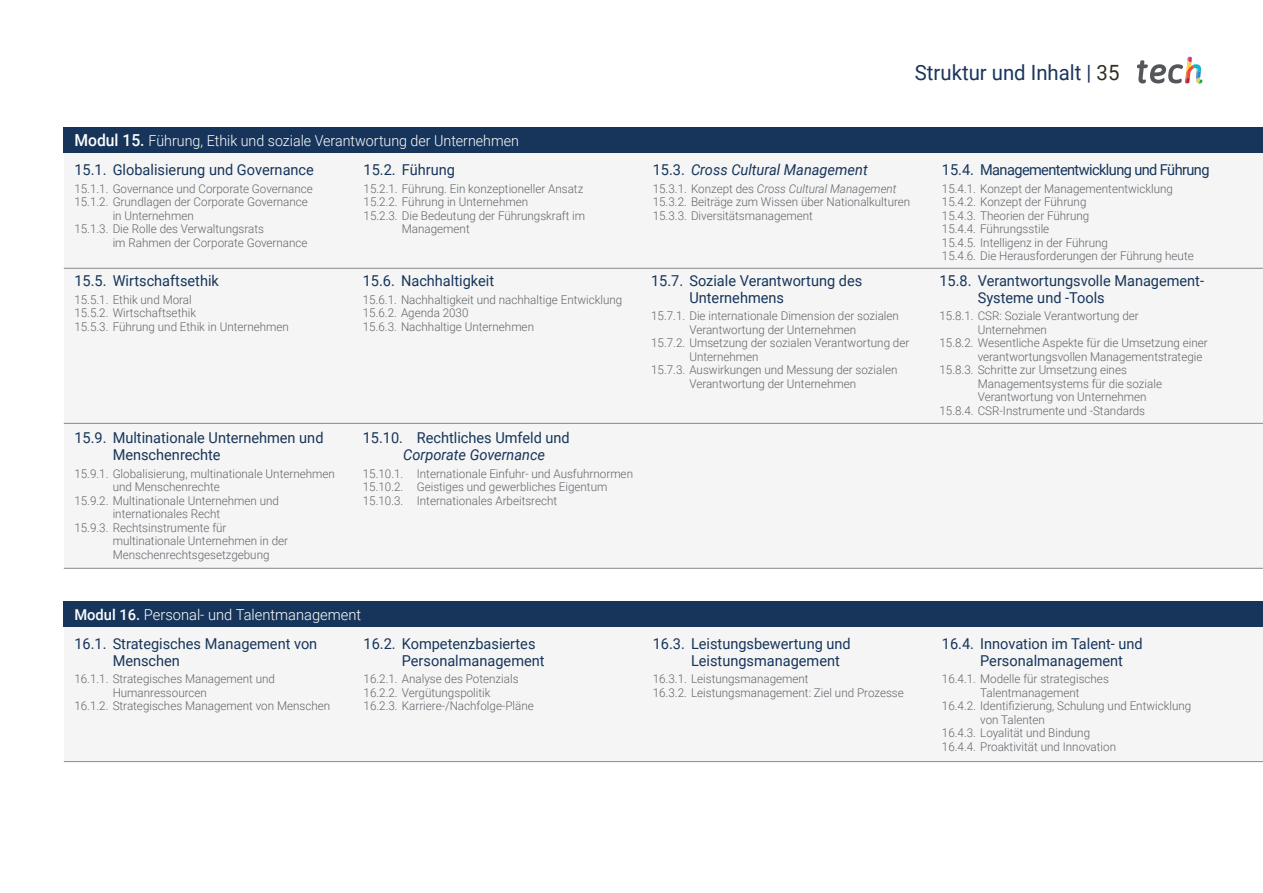
<style>
.page{position:relative;width:1263px;height:893px;background:#fff}
.page>*{position:absolute;margin:0;border:0;box-sizing:border-box;transform-origin:0 0}
.t1{font:21px "Roboto";color:#1a355c}
.t2{font:15px/16.5px "Roboto";color:#17355b}
.t3{font:300 15px "Roboto";color:#fff;scale:.95 1}
.t4{font:italic 15px "Roboto";color:#17355b}
.t5{font:15px "Roboto";letter-spacing:-.04em;color:#17355b}
.t6{font:300 15px "Roboto";color:#fff}
.t7{font:300 12px/13.5px "Roboto";color:#61646a}
.s1{color:#312e20}
.s2{font-weight:500;font-size:16.5px}
.s3{color:#16355a}
.s4{font-weight:500}
.s5{font-style:normal}
.s6{font-style:italic}
</style>
<div class="page">
<svg style="left:1137px;top:57px;width:65px;height:27px"></svg>
<div style="left:64px;top:153px;width:1199px;height:415px;background:#f4f5f4"></div>
<div style="left:64px;top:128px;width:1199px;height:25px;background:#17355b"></div>
<hr style="left:64px;top:268px;width:1199px;height:1px;background:#878a8e">
<hr style="left:64px;top:568px;width:1199px;height:1px;background:#878a8e">
<hr style="left:64px;top:423px;width:1199px;height:1px;background:#878a8e">
<div style="left:64px;top:627px;width:1199px;height:135px;background:#f4f5f4"></div>
<div style="left:64px;top:602px;width:1199px;height:25px;background:#17355b"></div>
<hr style="left:64px;top:761px;width:1199px;height:1px;background:#878a8e">
<h1 class="t1" style="left:915px;top:57px;width:206px">Struktur und Inhalt | <span class="s1">35</span></h1>
<p class="t3" style="left:74px;top:130px;width:469px"><span class="s2">Modul 15.</span> Führung, Ethik und soziale Verantwortung der Unternehmen</p>
<p class="t2" style="left:74px;top:161px;width:241px">15.<span class="s3">1</span>. Globalisierung und Governance</p>
<p class="t7" style="left:74px;top:181px;width:240px">15.1.1. Governance und Corporate Governance</p>
<p class="t7" style="left:74px;top:195px;width:235px">15.1.2. Grundlagen der Corporate Governance</p>
<p class="t7" style="left:113px;top:208px;width:83px">in Unternehmen</p>
<p class="t7" style="left:74px;top:222px;width:191px">15.1.3. Die Rolle des Verwaltungsrats</p>
<p class="t7" style="left:113px;top:235px;width:196px">im Rahmen der Corporate Governance</p>
<p class="t2" style="left:74px;top:272px;width:146px">15.5. Wirtschaftsethik</p>
<p class="t7" style="left:74px;top:292px;width:216px">15.5.1. Ethik und Moral<br>15.5.2. Wirtschaftsethik<br>15.5.3. Führung und Ethik in Unternehmen</p>
<p class="t2" style="left:364px;top:161px;width:93px">15.2. Führung</p>
<p class="t7" style="left:364px;top:181px;width:221px">15.2.1. Führung. Ein konzeptioneller Ansatz</p>
<p class="t7" style="left:364px;top:195px;width:166px">15.2.2. Führung in Unternehmen</p>
<p class="t7" style="left:364px;top:208px;width:223px">15.2.3. Die Bedeutung der Führungskraft im</p>
<p class="t7" style="left:402px;top:222px;width:69px">Management</p>
<p class="t2" style="left:363px;top:272px;width:133px">15.6. Nachhaltigkeit</p>
<p class="t7" style="left:363px;top:292px;width:261px">15.6.1. Nachhaltigkeit und nachhaltige Entwicklung<br>15.6.2. Agenda 2030<br>15.6.3. Nachhaltige Unternehmen</p>
<p class="t2" style="left:113px;top:429px;width:212px;text-indent:-38px">15.9. Multinationale Unternehmen und<br>Menschenrechte</p>
<p class="t7" style="left:74px;top:466px;width:262px">15.9.1. Globalisierung, multinationale Unternehmen</p>
<p class="t7" style="left:113px;top:480px;width:109px">und Menschenrechte</p>
<p class="t7" style="left:74px;top:493px;width:206px">15.9.2. Multinationale Unternehmen und</p>
<p class="t7" style="left:113px;top:507px;width:109px">internationales Recht</p>
<p class="t7" style="left:74px;top:520px;width:154px">15.9.3. Rechtsinstrumente für</p>
<p class="t7" style="left:113px;top:534px;width:177px">multinationale Unternehmen in der</p>
<p class="t7" style="left:113px;top:547px;width:158px">Menschenrechtsgesetzgebung</p>
<p class="t2" style="left:363px;top:429px;width:208px">15.10. Rechtliches Umfeld und</p>
<p class="t4" style="left:403px;top:444px;width:143px">Corporate Governance</p>
<p class="t7" style="left:363px;top:466px;width:272px">15.10.1. Internationale Einfuhr- und Ausfuhrnormen<br>15.10.2. Geistiges und gewerbliches Eigentum<br>15.10.3. Internationales Arbeitsrecht</p>
<p class="t6" style="left:74px;top:605px;width:288px"><span class="s4">Modul 16.</span> Personal- und Talentmanagement</p>
<p class="t2" style="left:113px;top:635px;width:206px;text-indent:-38px">16.1. Strategisches Management von<br>Menschen</p>
<p class="t7" style="left:74px;top:672px;width:202px">16.1.1. Strategisches Management und</p>
<p class="t7" style="left:113px;top:685px;width:96px">Humanressourcen</p>
<p class="t7" style="left:74px;top:699px;width:257px">16.1.2. Strategisches Management von Menschen</p>
<p class="t2" style="left:402px;top:635px;width:144px;text-indent:-38px">16.2. Kompetenzbasiertes<br>Personalmanagement</p>
<p class="t7" style="left:364px;top:672px;width:172px">16.2.1. Analyse des Potenzials<br>16.2.2. Vergütungspolitik<br>16.2.3. Karriere-/Nachfolge-Pläne</p>
<p class="t4" style="left:653px;top:159px;width:216px"><span class="s5">15.3.</span> Cross Cultural Management</p>
<p class="t7" style="left:653px;top:181px;width:259px">15.3.1. Konzept des <span class="s6">Cross Cultural Management<br></span>15.3.2. Beiträge zum Wissen über Nationalkulturen<br>15.3.3. Diversitätsmanagement</p>
<p class="t2" style="left:689px;top:272px;width:174px;text-indent:-38px">15.7. Soziale Verantwortung des<br>Unternehmens</p>
<p class="t7" style="left:651px;top:309px;width:249px">15.7.1. Die internationale Dimension der sozialen</p>
<p class="t7" style="left:689px;top:322px;width:168px">Verantwortung der Unternehmen</p>
<p class="t7" style="left:651px;top:336px;width:260px">15.7.2. Umsetzung der sozialen Verantwortung der</p>
<p class="t7" style="left:689px;top:349px;width:71px">Unternehmen</p>
<p class="t7" style="left:651px;top:363px;width:248px">15.7.3. Auswirkungen und Messung der sozialen</p>
<p class="t7" style="left:689px;top:376px;width:168px">Verantwortung der Unternehmen</p>
<p class="t2" style="left:691px;top:635px;width:161px;text-indent:-38px">16.3. Leistungsbewertung und<br>Leistungsmanagement</p>
<p class="t7" style="left:653px;top:672px;width:253px">16.3.1. Leistungsmanagement<br>16.3.2. Leistungsmanagement: Ziel und Prozesse</p>
<p class="t5" style="left:942px;top:159px;width:269px">15.4. Managemententwicklung und Führung</p>
<p class="t7" style="left:942px;top:181px;width:253px">15.4.1. Konzept der Managemententwicklung 15.4.2. Konzept der Führung<br>15.4.3. Theorien der Führung<br>15.4.4. Führungsstile<br>15.4.5. Intelligenz in der Führung<br>15.4.6. Die Herausforderungen der Führung heute</p>
<p class="t2" style="left:978px;top:272px;width:228px;text-indent:-38px">15.8. Verantwortungsvolle Management-<br>Systeme und -Tools</p>
<p class="t7" style="left:939px;top:309px;width:201px">15.8.1. CSR: Soziale Verantwortung der</p>
<p class="t7" style="left:978px;top:322px;width:71px">Unternehmen</p>
<p class="t7" style="left:939px;top:336px;width:270px">15.8.2. Wesentliche Aspekte für die Umsetzung einer</p>
<p class="t7" style="left:978px;top:349px;width:226px">verantwortungsvollen Managementstrategie</p>
<p class="t7" style="left:939px;top:363px;width:189px">15.8.3. Schritte zur Umsetzung eines</p>
<p class="t7" style="left:978px;top:376px;width:186px">Managementsystems für die soziale</p>
<p class="t7" style="left:978px;top:390px;width:170px">Verantwortung von Unternehmen</p>
<p class="t7" style="left:939px;top:403px;width:207px">15.8.4. CSR-Instrumente und -Standards</p>
<p class="t2" style="left:980px;top:635px;width:164px;text-indent:-38px">16.4. Innovation im Talent- und<br>Personalmanagement</p>
<p class="t7" style="left:942px;top:672px;width:168px">16.4.1. Modelle für strategisches</p>
<p class="t7" style="left:980px;top:685px;width:101px">Talentmanagement</p>
<p class="t7" style="left:942px;top:699px;width:251px">16.4.2. Identifizierung, Schulung und Entwicklung</p>
<p class="t7" style="left:980px;top:712px;width:66px">von Talenten</p>
<p class="t7" style="left:942px;top:726px;width:150px">16.4.3. Loyalität und Bindung</p>
<p class="t7" style="left:942px;top:739px;width:176px">16.4.4. Proaktivität und Innovation</p>
</div>
